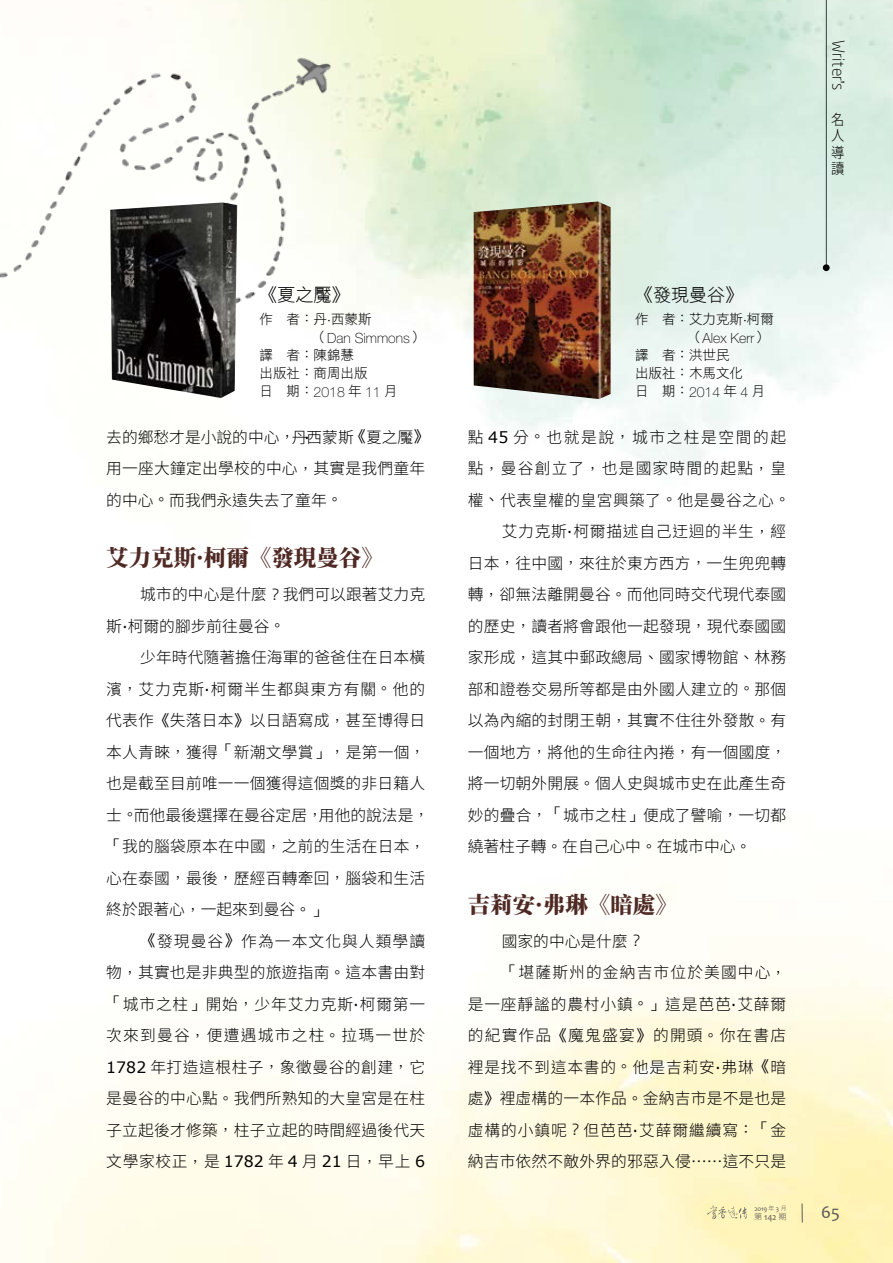
<style>
.page{position:relative;width:893px;height:1263px;background:#fff}
.page>*{position:absolute;margin:0;border:0;box-sizing:border-box;transform-origin:0 0}
.t1{font:800 22.5px "Source Han Serif TC";color:#4f2924}
.t2{font:18px "DF Hei W3 WINP BF";color:#000}
.t3{font:18px "Candara";color:#595757}
.t4{font:300 16.5px "Neo Sans";color:#000}
.t5{font:300 15.75px/31.5px "Noto Sans Hant";letter-spacing:.015em;color:#000}
.t6{font:300 15.75px "Noto Sans Hant";letter-spacing:.055em;color:#000}
.t7{font:300 15.75px "Noto Sans Hant";letter-spacing:.075em;color:#000}
.t8{font:300 15.75px "Noto Sans Hant";letter-spacing:.1em;color:#000}
.t9{font:300 15.75px "Noto Sans Hant";letter-spacing:.045em;color:#000}
.t10{font:300 15.75px "Noto Sans Hant";letter-spacing:.07em;color:#000}
.t11{font:300 14.85px/16.4px "Gen Jyuu Gothic";color:#000;text-align:justify;scale:.9 1}
.t12{font:100 14.1px "Helvetica Neue LT Std";color:#000}
.t13{font:13.5px/18px "DF Hei W3 WINP BF";color:#000}
.t14{font:9.45px "Candara";color:#595757}
.t15{font:6.9px "Candara";color:#595757}
.s1{font-family:"Niagara Solid";font-weight:400}
.s2{font-family:"Helvetica Neue LT Std";font-weight:100;font-size:14.1px}
.s3{font-family:"DF Hei W3 WINP BF";font-weight:400;font-size:13.5px}
.s4{font-family:"DF Li Hei W3 WIN BF";font-weight:400}
.s5{font-family:"Verdana";font-weight:400}
.s6{font-family:"DF Hei W3 WINP BF";font-size:6px}
.s7{font-family:"DF Hei W3 WINP BF";font-size:8.25px}
</style>
<div class="page">
<img style="left:0;top:0;width:893px;height:1263px">
<div style="left:823px;top:264px;width:7px;height:7px;background:#000;border-radius:3px"></div>
<svg style="left:802px;top:1203px;width:1px;height:19px"></svg>
<svg style="left:707px;top:1205px;width:40px;height:14px"></svg>
<img style="left:0;top:0;width:359px;height:410px">
<img style="left:474px;top:201px;width:137px;height:198px">
<img style="left:110px;top:202px;width:127px;height:196px">
<p class="t4" style="left:846px;top:40px;width:52px;rotate:90deg">Writer s<span class="s1">'</span></p>
<p class="t11" style="left:831px;top:111px;width:16px">名人導讀</p>
<p class="t2" style="left:260px;top:286px;width:91px">《夏之魘》</p>
<p class="t13" style="left:260px;top:310px;width:113px">作　者：丹<span class="s2">·</span>西蒙斯</p>
<p class="t12" style="left:314px;top:329px;width:111px"><span class="s3">（</span>Dan Simmons<span class="s3">）</span></p>
<p class="t13" style="left:260px;top:346px;width:139px">譯　者：陳錦慧<br>出版社：商周出版<br>日　期：<span class="s2">2018</span> 年 <span class="s2">11</span> 月</p>
<p class="t5" style="left:106px;top:421px;width:324px">去的鄉愁才是小說的中心<span class="s4">，</span>丹<span class="s5">·</span>西蒙斯<span class="s4">《</span>夏之魘<span class="s4">》</span>用一座大鐘定出學校的中心<span class="s4">，</span>其實是我們童年的中心<span class="s4">。</span>而我們永遠失去了童年<span class="s4">。</span></p>
<h1 class="t1" style="left:106px;top:545px;width:279px">艾力克斯·柯爾《發現曼谷》</h1>
<p class="t5" style="left:106px;top:579px;width:320px;text-indent:34px">城市的中心是什麼<span class="s4">？</span>我們可以跟著艾力克斯<span class="s5">·</span>柯爾的腳步前往曼谷<span class="s4">。</span></p>
<p class="t5" style="left:106px;top:642px;width:324px;text-indent:34px">少年時代隨著擔任海軍的爸爸住在日本橫濱<span class="s4">，</span>艾力克斯<span class="s5">·</span>柯爾半生都與東方有關<span class="s4">。</span>他的代表作<span class="s4">《</span>失落日本<span class="s4">》</span>以日語寫成<span class="s4">，</span>甚至博得日本人青睞<span class="s4">，</span>獲得<span class="s4">「</span>新潮文學賞<span class="s4">」，</span>是第一個<span class="s4">，</span>也是截至目前唯一一個獲得這個獎的非日籍人士<span class="s4">。</span>而他最後選擇在曼谷定居<span class="s4">，</span>用他的說法是<span class="s4">，「</span>我的腦袋原本在中國<span class="s4">，</span>之前的生活在日本<span class="s4">，</span>心在泰國<span class="s4">，</span>最後<span class="s4">，</span>歷經百轉牽回<span class="s4">，</span>腦袋和生活終於跟著心<span class="s4">，</span>一起來到曼谷<span class="s4">。」</span></p>
<p class="t5" style="left:106px;top:925px;width:320px;text-align:justify;text-indent:34px"><span class="s4">《</span>發現曼谷<span class="s4">》</span>作為一本文化與人類學讀物<span class="s4">，</span>其實也是非典型的旅遊指南<span class="s4">。</span>這本書由對<span class="s4">「</span>城市之柱<span class="s4">」</span>開始<span class="s4">，</span>少年艾力克斯<span class="s5">·</span>柯爾第一次來到曼谷<span class="s4">，</span>便遭遇城市之柱<span class="s4">。</span>拉瑪一世於<span class="s5">1782</span> 年打造這根柱子<span class="s4">，</span>象徵曼谷的創建<span class="s4">，</span>它是曼谷的中心點<span class="s4">。</span>我們所熟知的大皇宮是在柱子立起後才修築<span class="s4">，</span>柱子立起的時間經過後代天文學家校正<span class="s4">，</span>是 <span class="s5">1782</span> 年 <span class="s5">4</span> 月 <span class="s5">21</span> 日<span class="s4">，</span>早上 <span class="s5">6</span></p>
<p class="t2" style="left:635px;top:286px;width:109px">《發現曼谷》</p>
<p class="t13" style="left:635px;top:310px;width:140px">作　者：艾力克斯<span class="s2">·</span>柯爾</p>
<p class="t12" style="left:689px;top:329px;width:80px"><span class="s3">（</span>Alex Kerr<span class="s3">）</span></p>
<p class="t13" style="left:635px;top:346px;width:132px">譯　者：洪世民<br>出版社：木馬文化<br>日　期：<span class="s2">2014</span> 年 <span class="s2">4</span> 月</p>
<p class="t8" style="left:468px;top:428px;width:320px">點 <span class="s5">45</span> 分<span class="s4">。</span>也就是說<span class="s4">，</span>城市之柱是空間的起</p>
<p class="t7" style="left:468px;top:459px;width:320px">點<span class="s4">，</span>曼谷創立了<span class="s4">，</span>也是國家時間的起點<span class="s4">，</span>皇</p>
<p class="t5" style="left:468px;top:484px;width:324px">權<span class="s4">、</span>代表皇權的皇宮興築了<span class="s4">。</span>他是曼谷之心<span class="s4">。</span></p>
<p class="t9" style="left:502px;top:522px;width:286px">艾力克斯<span class="s5">·</span>柯爾描述自己迂迴的半生<span class="s4">，</span>經</p>
<p class="t5" style="left:468px;top:547px;width:320px">日本<span class="s4">，</span>往中國<span class="s4">，</span>來往於東方西方<span class="s4">，</span>一生兜兜轉</p>
<p class="t5" style="left:468px;top:579px;width:320px">轉<span class="s4">，</span>卻無法離開曼谷<span class="s4">。</span>而他同時交代現代泰國</p>
<p class="t5" style="left:468px;top:610px;width:320px">的歷史<span class="s4">，</span>讀者將會跟他一起發現<span class="s4">，</span>現代泰國國</p>
<p class="t5" style="left:468px;top:642px;width:320px">家形成<span class="s4">，</span>這其中郵政總局<span class="s4">、</span>國家博物館<span class="s4">、</span>林務</p>
<p class="t5" style="left:468px;top:673px;width:320px">部和證卷交易所等都是由外國人建立的<span class="s4">。</span>那個</p>
<p class="t5" style="left:468px;top:705px;width:320px">以為內縮的封閉王朝<span class="s4">，</span>其實不住往外發散<span class="s4">。</span>有</p>
<p class="t5" style="left:468px;top:736px;width:320px">一個地方<span class="s4">，</span>將他的生命往內捲<span class="s4">，</span>有一個國度<span class="s4">，</span></p>
<p class="t5" style="left:468px;top:768px;width:320px">將一切朝外開展<span class="s4">。</span>個人史與城市史在此產生奇</p>
<p class="t5" style="left:468px;top:799px;width:320px">妙的疊合<span class="s4">，「</span>城市之柱<span class="s4">」</span>便成了譬喻<span class="s4">，</span>一切都</p>
<p class="t5" style="left:468px;top:831px;width:285px">繞著柱子轉<span class="s4">。</span>在自己心中<span class="s4">。</span>在城市中心<span class="s4">。</span></p>
<h1 class="t1" style="left:468px;top:892px;width:212px">吉莉安·弗琳《暗處》</h1>
<p class="t5" style="left:502px;top:925px;width:143px">國家的中心是什麼<span class="s4">？</span></p>
<p class="t10" style="left:502px;top:963px;width:286px"><span class="s4">「</span>堪薩斯州的金納吉市位於美國中心<span class="s4">，</span></p>
<p class="t6" style="left:468px;top:995px;width:320px">是一座靜謐的農村小鎮<span class="s4">。」</span>這是芭芭<span class="s5">·</span>艾薛爾</p>
<p class="t7" style="left:468px;top:1026px;width:320px">的紀實作品<span class="s4">《</span>魔鬼盛宴<span class="s4">》</span>的開頭<span class="s4">。</span>你在書店</p>
<p class="t6" style="left:468px;top:1058px;width:320px">裡是找不到這本書的<span class="s4">。</span>他是吉莉安<span class="s5">·</span>弗琳<span class="s4">《</span>暗</p>
<p class="t5" style="left:468px;top:1083px;width:320px">處<span class="s4">》</span>裡虛構的一本作品<span class="s4">。</span>金納吉市是不是也是</p>
<p class="t6" style="left:468px;top:1121px;width:320px">虛構的小鎮呢<span class="s4">？</span>但芭芭<span class="s5">·</span>艾薛爾繼續寫<span class="s4">：「</span>金</p>
<p class="t5" style="left:468px;top:1146px;width:320px">納吉市依然不敵外界的邪惡入侵<span class="s4">……</span>這不只是</p>
<p class="t15" style="left:754px;top:1204px;width:34px">2019 <span class="s6">年</span> 3 <span class="s6">月</span></p>
<p class="t14" style="left:754px;top:1211px;width:34px"><span class="s7">第</span> 142 <span class="s7">期</span></p>
<p class="t3" style="left:821px;top:1201px;width:20px">65</p>
</div>
